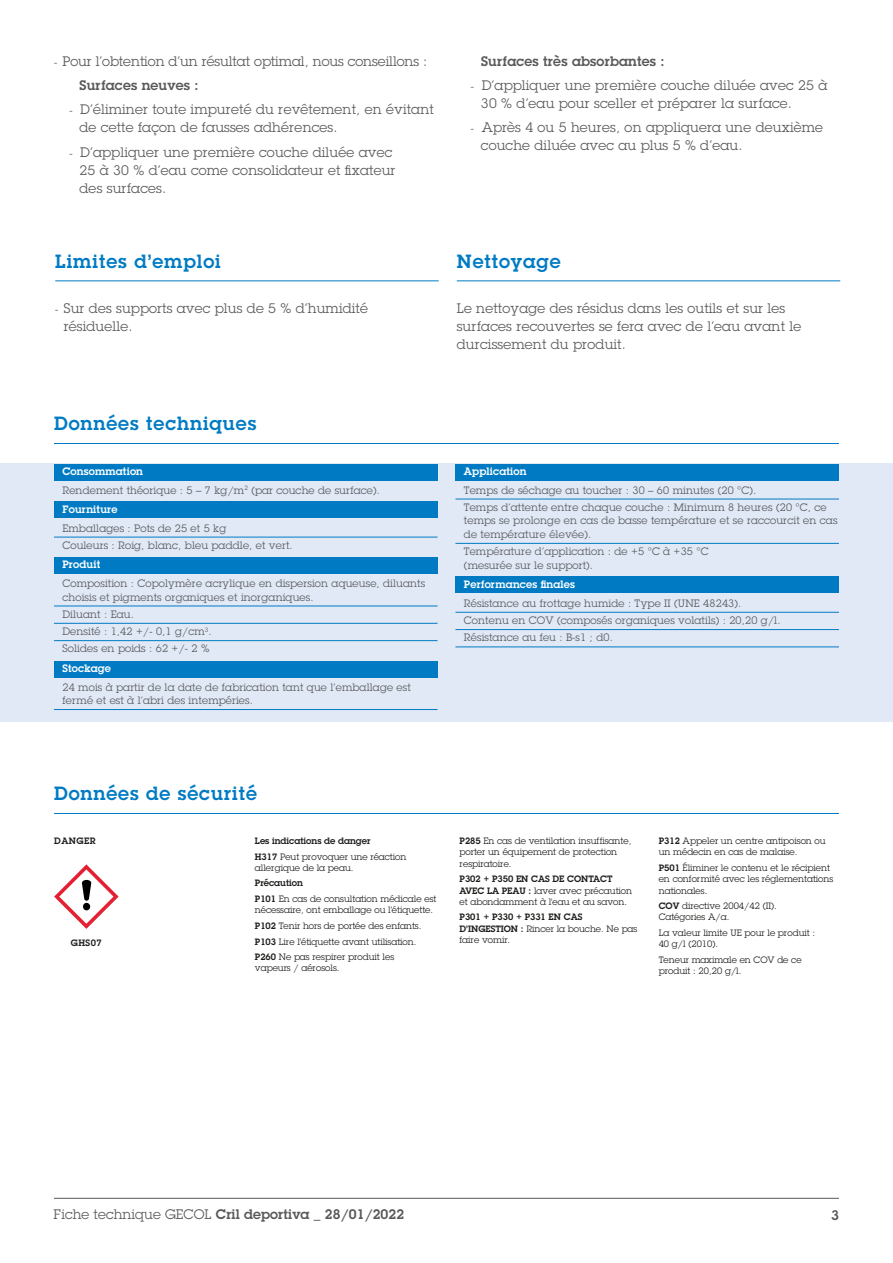
<style>
.page{position:relative;width:893px;height:1263px;background:#fff}
.page>*{position:absolute;margin:0;border:0;box-sizing:border-box;transform-origin:0 0}
.t1{font:600 18.75px "Lubalin Graph";letter-spacing:.05em;color:#007bc3}
.t2{font:13.5px/18px "Lubalin Graph";letter-spacing:.015em;color:#58595b}
.t3{font:600 13.5px "Lubalin Graph";letter-spacing:.015em;color:#58595b}
.t4{font:10.5px/17.2px "Lubalin Graph";letter-spacing:.015em;color:#58595b}
.t5{font:600 10.5px "Lubalin Graph";letter-spacing:.015em;color:#fff}
.t6{font:9px/11.2px "Lubalin Graph";color:#1d1d1b}
.t7{font:600 9px/11.2px "Lubalin Graph";color:#1d1d1b}
.s1{font-size:10.5px}
.s2{font-weight:600}
.s3{font-weight:600;color:#fff}
.s4{font-weight:400}
</style>
<div class="page">
<hr style="left:54px;top:1198px;width:785px;height:1px;background:#58595b">
<hr style="left:55px;top:280px;width:384px;height:1px;background:#007bc3">
<hr style="left:457px;top:280px;width:383px;height:1px;background:#007bc3">
<div style="left:0;top:464px;width:893px;height:258px;background:#e1e9f7"></div>
<div style="left:455px;top:576px;width:384px;height:16px;background:#007bc3"></div>
<div style="left:455px;top:464px;width:384px;height:16px;background:#007bc3"></div>
<hr style="left:54px;top:443px;width:785px;height:1px;background:#007bc3">
<hr style="left:54px;top:813px;width:785px;height:1px;background:#007bc3">
<div style="left:54px;top:464px;width:383px;height:16px;background:#007bc3"></div>
<div style="left:54px;top:501px;width:383px;height:16px;background:#007bc3"></div>
<div style="left:54px;top:661px;width:383px;height:16px;background:#007bc3"></div>
<div style="left:54px;top:557px;width:383px;height:16px;background:#007bc3"></div>
<hr style="left:54px;top:537px;width:383px;height:1px;background:#007bc3">
<hr style="left:54px;top:606px;width:383px;height:1px;background:#007bc3">
<hr style="left:54px;top:623px;width:383px;height:1px;background:#007bc3">
<hr style="left:54px;top:640px;width:383px;height:1px;background:#007bc3">
<hr style="left:54px;top:709px;width:383px;height:1px;background:#007bc3">
<hr style="left:455px;top:499px;width:384px;height:1px;background:#007bc3">
<hr style="left:455px;top:543px;width:384px;height:1px;background:#007bc3">
<hr style="left:455px;top:612px;width:384px;height:1px;background:#007bc3">
<hr style="left:455px;top:629px;width:384px;height:1px;background:#007bc3">
<hr style="left:455px;top:646px;width:384px;height:1px;background:#007bc3">
<svg style="left:54px;top:864px;width:65px;height:65px"></svg>
<p class="t2" style="left:80px;top:49px;width:349px;line-height:24.5px;text-indent:-26px"><span class="s1">-</span> Pour l’obtention d’un résultat optimal, nous conseillons :<br><span class="s2">Surfaces neuves :</span></p>
<p class="t2" style="left:80px;top:100px;width:356px;text-indent:-10px"><span class="s1">-</span> D’éliminer toute impureté du revêtement, en évitant de cette façon de fausses adhérences.</p>
<p class="t2" style="left:80px;top:143px;width:317px;text-indent:-10px"><span class="s1">-</span> D’appliquer une première couche diluée avec<br>25 à 30 % d’eau come consolidateur et fixateur des surfaces.</p>
<p class="t3" style="left:481px;top:52px;width:185px">Surfaces très absorbantes :</p>
<p class="t2" style="left:481px;top:76px;width:348px;text-indent:-10px"><span class="s1">-</span> D’appliquer une première couche diluée avec 25 à<br>30 % d’eau pour sceller et préparer la surface.</p>
<p class="t2" style="left:481px;top:118px;width:344px;text-indent:-10px"><span class="s1">-</span> Après 4 ou 5 heures, on appliquera une deuxième couche diluée avec au plus 5 % d’eau.</p>
<h1 class="t1" style="left:55px;top:249px;width:167px">Limites d’emploi</h1>
<h1 class="t1" style="left:457px;top:249px;width:105px">Nettoyage</h1>
<p class="t2" style="left:64px;top:299px;width:306px;text-indent:-9px"><span class="s1">-</span> Sur des supports avec plus de 5 % d’humidité résiduelle.</p>
<p class="t2" style="left:457px;top:299px;width:346px">Le nettoyage des résidus dans les outils et sur les surfaces recouvertes se fera avec de l’eau avant le durcissement du produit.</p>
<h1 class="t1" style="left:54px;top:411px;width:204px">Données techniques</h1>
<p class="t4" style="left:62px;top:462px;width:319px;line-height:19px"><span class="s3">Consommation<br></span>Rendement théorique : 5 – 7 kg/m<sup>2</sup> (par couche de surface).<br><span class="s3">Fourniture</span></p>
<p class="t4" style="left:62px;top:519px;width:232px">Emballages : Pots de 25 et 5 kg<br>Couleurs : Roig, blanc, bleu paddle, et vert.</p>
<p class="t5" style="left:62px;top:558px;width:39px">Produit</p>
<p class="t4" style="left:62px;top:576px;width:364px;line-height:13.5px">Composition : Copolymère acrylique en dispersion aqueuse, diluants choisis et pigments organiques et inorganiques.</p>
<p class="t4" style="left:62px;top:605px;width:151px">Diluant : Eau.<br>Densité : 1,42 +/- 0,1 g/cm<sup>3</sup>.<br>Solides en poids : 62 +/- 2 %</p>
<p class="t5" style="left:62px;top:661px;width:50px">Stockage</p>
<p class="t4" style="left:62px;top:680px;width:350px;line-height:13.5px">24 mois à partir de la date de fabrication tant que l’emballage est fermé et est à l’abri des intempéries.</p>
<p class="t5" style="left:464px;top:464px;width:64px">Application</p>
<p class="t4" style="left:464px;top:481px;width:364px">Temps de séchage au toucher : 30 – 60 minutes (20 °C).<br>Temps d’attente entre chaque couche : Minimum 8 heures (20 °C, ce</p>
<p class="t4" style="left:464px;top:514px;width:375px;line-height:13.5px">temps se prolonge en cas de basse température et se raccourcit en cas de température élevée).</p>
<p class="t4" style="left:464px;top:545px;width:246px;line-height:13.5px">Température d’application : de +5 °C à +35 °C (mesurée sur le support).</p>
<p class="t5" style="left:464px;top:577px;width:112px">Performances finales</p>
<p class="t4" style="left:464px;top:594px;width:318px">Résistance au frottage humide : Type II (UNE 48243).<br>Contenu en COV (composés organiques volatils) : 20,20 g/l.<br>Résistance au feu : B-s1 ; d0.</p>
<h1 class="t1" style="left:54px;top:781px;width:204px">Données de sécurité</h1>
<p class="t7" style="left:54px;top:835px;width:43px">DANGER</p>
<p class="t7" style="left:71px;top:937px;width:32px">GHS07</p>
<p class="t7" style="left:255px;top:833px;width:153px;line-height:15.6px">Les indications de danger<br>H317 <span class="s4">Peut provoquer une réaction</span></p>
<p class="t6" style="left:255px;top:862px;width:100px">allergique de la peau.</p>
<p class="t6" style="left:255px;top:875px;width:183px;line-height:15.6px"><span class="s2">Précaution<br>P101</span> En cas de consultation médicale est</p>
<p class="t6" style="left:255px;top:902px;width:180px;line-height:15.6px">nécessaire, ont emballage ou l'étiquette.<br><span class="s2">P102</span> Tenir hors de portée des enfants.<br><span class="s2">P103</span> Lire l'étiquette avant utilisation.<br><span class="s2">P260</span> Ne pas respirer produit les</p>
<p class="t6" style="left:255px;top:962px;width:86px">vapeurs / aérosols.</p>
<p class="t6" style="left:460px;top:835px;width:173px"><span class="s2">P285</span> En cas de ventilation insuffisante, porter un équipement de protection respiratoire.</p>
<p class="t6" style="left:460px;top:873px;width:174px"><span class="s2">P302 + P350 EN CAS DE CONTACT<br>AVEC LA PEAU :</span> laver avec précaution et abondamment à l'eau et au savon.</p>
<p class="t7" style="left:460px;top:911px;width:179px">P301 + P330 + P331 EN CAS<br>D'INGESTION : <span class="s4">Rincer la bouche. Ne pas faire vomir.</span></p>
<p class="t6" style="left:659px;top:835px;width:168px"><span class="s2">P312</span> Appeler un centre antipoison ou un médecin en cas de malaise.</p>
<p class="t6" style="left:659px;top:862px;width:176px"><span class="s2">P501</span> Éliminer le contenu et le récipient en conformité avec les réglementations nationales.</p>
<p class="t6" style="left:659px;top:900px;width:120px"><span class="s2">COV</span> directive 2004/42 (II).<br>Catégories A/a.</p>
<p class="t6" style="left:659px;top:927px;width:158px">La valeur limite UE pour le produit :<br>40 g/l (2010).</p>
<p class="t6" style="left:659px;top:954px;width:144px">Teneur maximale en COV de ce produit : 20,20 g/l.</p>
<p class="t3" style="left:54px;top:1205px;width:352px"><span class="s4">Fiche technique GECOL</span> Cril deportiva _ 28/01/2022</p>
<p class="t3" style="left:831px;top:1206px;width:9px">3</p>
</div>
